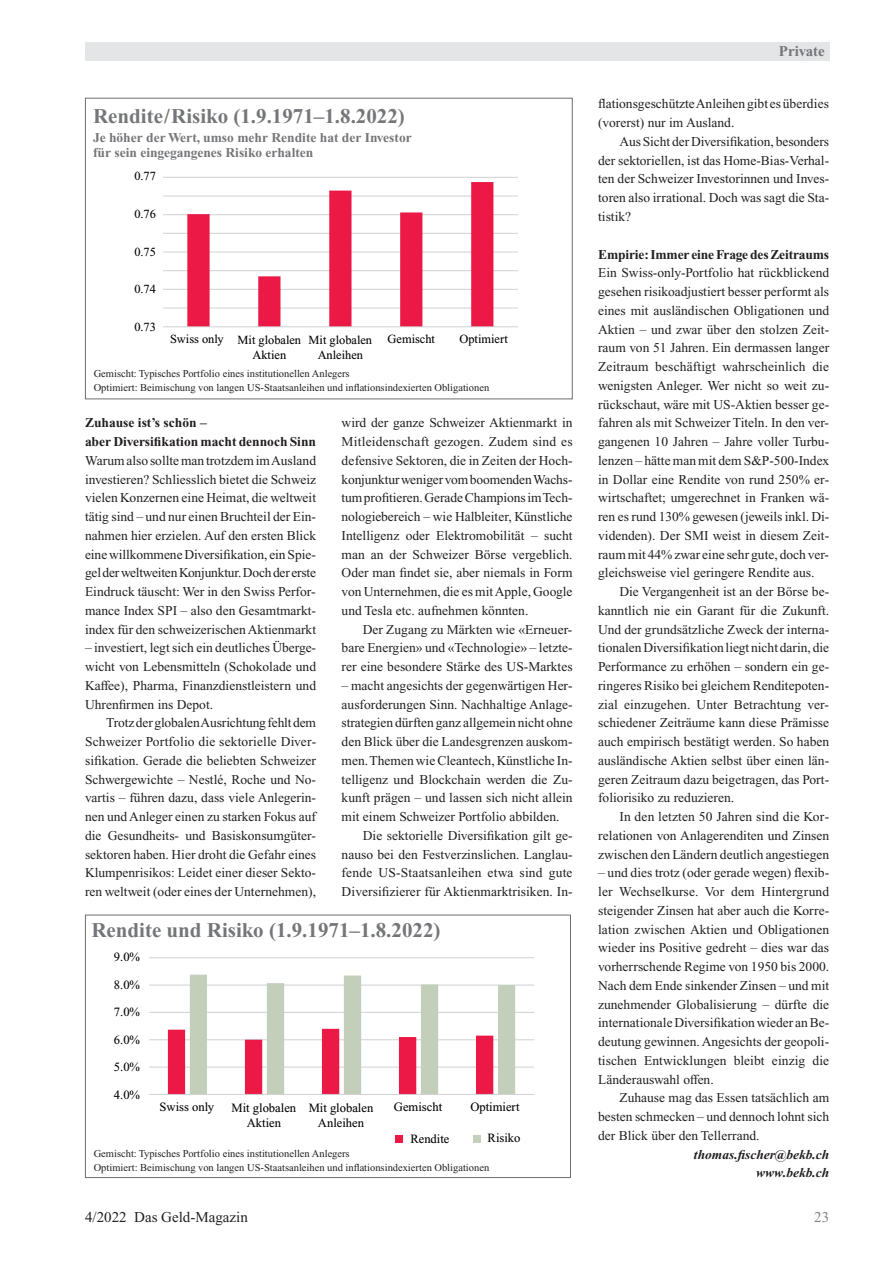
<style>
.page{position:relative;width:893px;height:1263px;background:#fff}
.page>*{position:absolute;margin:0;border:0;box-sizing:border-box;transform-origin:0 0}
.t1{font:700 21px "Times New Roman PS Std";color:#757679}
.t2{font:15px "Times New Roman PS Std";color:#231f20}
.t3{font:700 15px "Times New Roman PS Std";color:#757679}
.t4{font:15px "Times New Roman PS Std";color:#808285}
.t5{font:13.5px/18.8px "Times New Roman PS Std";color:#231f20;text-align:justify}
.t6{font:700 13.5px/18.8px "Times New Roman PS Std";color:#231f20}
.t7{font:700 13.5px/15px "Times New Roman PS Std";color:#757679}
.t8{font:italic 700 13.5px/18.8px "Times New Roman PS Std";color:#231f20;text-align:right}
.t9{font:12.6px/27.6px "Times New Roman PS Std";color:#292627;text-align:center}
.t10{font:12.3px/14.9px "Times New Roman PS Std";color:#292627}
.t11{font:10.5px/14px "Times New Roman PS Std";color:#231f20}
</style>
<div class="page">
<div style="left:85px;top:43px;width:744px;height:18px;background:#e4e5e7"></div>
<hr style="left:163px;top:308px;width:355px;height:1px;background:#d0d1d1">
<hr style="left:163px;top:289px;width:355px;height:1px;background:#d0d1d1">
<hr style="left:163px;top:270px;width:355px;height:1px;background:#d0d1d1">
<hr style="left:163px;top:252px;width:355px;height:1px;background:#d0d1d1">
<hr style="left:163px;top:233px;width:355px;height:1px;background:#d0d1d1">
<hr style="left:163px;top:214px;width:355px;height:1px;background:#d0d1d1">
<hr style="left:163px;top:196px;width:355px;height:1px;background:#d0d1d1">
<hr style="left:163px;top:177px;width:355px;height:1px;background:#d0d1d1">
<hr style="left:163px;top:326px;width:355px;height:1px;background:#d0d1d1">
<svg style="left:187px;top:182px;width:307px;height:145px"></svg>
<hr style="left:149px;top:1067px;width:385px;height:1px;background:#d0d1d1">
<hr style="left:149px;top:1039px;width:385px;height:1px;background:#d0d1d1">
<hr style="left:149px;top:1012px;width:385px;height:1px;background:#d0d1d1">
<hr style="left:149px;top:985px;width:385px;height:1px;background:#d0d1d1">
<hr style="left:149px;top:957px;width:385px;height:1px;background:#d0d1d1">
<hr style="left:149px;top:1094px;width:385px;height:1px;background:#d0d1d1">
<div style="left:396px;top:1135px;width:7px;height:8px;background:#ec1846"></div>
<div style="left:473px;top:1135px;width:8px;height:8px;background:#c3cfbb"></div>
<svg style="left:168px;top:975px;width:347px;height:119px"></svg>
<h1 class="t1" style="left:93px;top:109px;width:313px">Rendite/Risiko (1.9.1971–1.8.2022)</h1>
<p class="t7" style="left:93px;top:131px;width:320px">Je höher der Wert, umso mehr Rendite hat der Investor für sein eingegangenes Risiko erhalten</p>
<p class="t10" style="left:134px;top:169px;width:23px">0.77</p>
<p class="t10" style="left:134px;top:207px;width:23px">0.76</p>
<p class="t10" style="left:134px;top:245px;width:23px">0.75</p>
<p class="t10" style="left:134px;top:283px;width:23px">0.74</p>
<p class="t10" style="left:134px;top:321px;width:23px">0.73</p>
<p class="t10" style="left:253px;top:333px;width:50px;text-indent:-82px">Swiss only Mit globalen<br>Aktien</p>
<p class="t10" style="left:309px;top:333px;width:65px;text-align:center">Mit globalen<br>Anleihen</p>
<p class="t10" style="left:388px;top:332px;width:49px">Gemischt</p>
<p class="t10" style="left:459px;top:332px;width:50px">Optimiert</p>
<p class="t11" style="left:94px;top:368px;width:397px">Gemischt: Typisches Portfolio eines institutionellen Anlegers<br>Optimiert: Beimischung von langen US-Staatsanleihen und inflationsindexierten Obligationen</p>
<p class="t6" style="left:85px;top:415px;width:233px">Zuhause ist’s schön –<br>aber Diversifikation macht dennoch Sinn</p>
<p class="t5" style="left:85px;top:452px;width:233px">Warum also sollte man trotzdem im Ausland investieren? Schliesslich bietet die Schweiz vielen Konzernen eine Heimat, die weltweit tätig sind – und nur einen Bruchteil der Ein&shy;nahmen hier erzielen. Auf den ersten Blick eine willkommene Diversifikation, ein Spie&shy;gel der weltweiten Konjunktur. Doch der erste Eindruck täuscht: Wer in den Swiss Perfor&shy;mance Index SPI – also den Gesamtmarkt&shy;index für den schweizerischen Aktienmarkt</p>
<p class="t5" style="left:85px;top:640px;width:233px">– investiert, legt sich ein deutliches Überge&shy;wicht von Lebensmitteln (Schokolade und Kaffee), Pharma, Finanzdienstleistern und Uhrenfirmen ins Depot.</p>
<p class="t5" style="left:85px;top:715px;width:233px;text-indent:21px">Trotz der globalen Ausrichtung fehlt dem Schweizer Portfolio die sektorielle Diver&shy;sifikation. Gerade die beliebten Schweizer Schwergewichte – Nestlé, Roche und No - vartis – führen dazu, dass viele Anlegerin&shy;nen und Anleger einen zu starken Fokus auf die Gesundheits- und Basiskonsumgüter&shy;sektoren haben. Hier droht die Gefahr eines Klumpenrisikos: Leidet einer dieser Sekto&shy;ren weltweit (oder eines der Unternehmen),</p>
<p class="t5" style="left:342px;top:415px;width:233px">wird der ganze Schweizer Aktienmarkt in Mitleidenschaft gezogen. Zudem sind es defensive Sektoren, die in Zeiten der Hoch&shy;konjunktur weniger vom boomenden Wachs&shy;tum profitieren. Gerade Champions im Tech&shy;nologiebereich – wie Halbleiter, Künstliche Intelligenz oder Elektromobilität – sucht man an der Schweizer Börse vergeblich.<br>Oder man findet sie, aber niemals in Form von Unternehmen, die es mit Apple, Google und Tesla etc. aufnehmen könnten.</p>
<p class="t5" style="left:342px;top:621px;width:233px;text-indent:21px">Der Zugang zu Märkten wie «Erneuer&shy;bare Energien» und «Technologie» – letzte&shy;rer eine besondere Stärke des US-Marktes</p>
<p class="t5" style="left:342px;top:677px;width:233px">– macht angesichts der gegenwärtigen Her -</p>
<p class="t5" style="left:342px;top:696px;width:233px">ausforderungen Sinn. Nachhaltige Anlage-</p>
<p class="t5" style="left:342px;top:715px;width:233px">strategien dürften ganz allgemein nicht ohne</p>
<p class="t5" style="left:342px;top:733px;width:233px">den Blick über die Landesgrenzen auskom-</p>
<p class="t5" style="left:342px;top:752px;width:233px">men. Themen wie Cleantech, Künstliche In-</p>
<p class="t5" style="left:342px;top:771px;width:233px">telligenz und Blockchain werden die Zu-</p>
<p class="t5" style="left:342px;top:790px;width:233px">kunft prägen – und lassen sich nicht allein</p>
<p class="t5" style="left:342px;top:808px;width:219px">mit einem Schweizer Portfolio abbilden.</p>
<p class="t5" style="left:363px;top:827px;width:211px">Die sektorielle Diversifikation gilt ge-</p>
<p class="t5" style="left:342px;top:846px;width:233px">nauso bei den Festverzinslichen. Langlau-</p>
<p class="t5" style="left:342px;top:865px;width:233px">fende US-Staatsanleihen etwa sind gute</p>
<p class="t5" style="left:342px;top:883px;width:233px">Diversifizierer für Aktienmarktrisiken. In-</p>
<h1 class="t1" style="left:91px;top:923px;width:351px">Rendite und Risiko (1.9.1971–1.8.2022)</h1>
<p class="t9" style="left:114px;top:944px;width:28px;text-align:justify">9.0% 8.0% 7.0% 6.0% 5.0% 4.0%</p>
<p class="t9" style="left:160px;top:1094px;width:56px">Swiss only</p>
<p class="t9" style="left:232px;top:1101px;width:66px;line-height:15.1px">Mit globalen<br>Aktien</p>
<p class="t9" style="left:309px;top:1101px;width:66px;line-height:15.1px">Mit globalen<br>Anleihen</p>
<p class="t9" style="left:394px;top:1094px;width:50px">Gemischt</p>
<p class="t9" style="left:470px;top:1094px;width:51px">Optimiert</p>
<p class="t9" style="left:410px;top:1126px;width:41px">Rendite</p>
<p class="t9" style="left:488px;top:1125px;width:34px">Risiko</p>
<p class="t11" style="left:94px;top:1147px;width:397px">Gemischt: Typisches Portfolio eines institutionellen Anlegers<br>Optimiert: Beimischung von langen US-Staatsanleihen und inflationsindexierten Obligationen</p>
<p class="t3" style="left:779px;top:46px;width:48px">Private</p>
<p class="t5" style="left:598px;top:96px;width:233px">flationsgeschützte Anleihen gibt es überdies (vorerst) nur im Ausland.</p>
<p class="t5" style="left:598px;top:133px;width:233px;text-indent:21px">Aus Sicht der Diversifikation, besonders der sektoriellen, ist das Home-Bias-Verhal&shy;ten der Schweizer Investorinnen und Inves&shy;toren also irrational. Doch was sagt die Sta&shy;tistik?</p>
<p class="t6" style="left:598px;top:246px;width:233px">Empirie: Immer eine Frage des Zeitraums</p>
<p class="t5" style="left:598px;top:265px;width:233px">Ein Swiss-only-Portfolio hat rückblickend gesehen risikoadjustiert besser performt als eines mit ausländischen Obligationen und Aktien – und zwar über den stolzen Zeit&shy;raum von 51 Jahren. Ein dermassen langer Zeitraum beschäftigt wahrscheinlich die wenigsten Anleger. Wer nicht so weit zu&shy;rückschaut, wäre mit US-Aktien besser ge&shy;fahren als mit Schweizer Titeln. In den ver&shy;gangenen 10 Jahren – Jahre voller Turbu&shy;lenzen – hätte man mit dem S&amp;P-500-Index in Dollar eine Rendite von rund 250% er&shy;wirtschaftet; umgerechnet in Franken wä&shy;ren es rund 130% gewesen (jeweils inkl. Di&shy;videnden). Der SMI weist in diesem Zeit&shy;raum mit 44% zwar eine sehr gute, doch ver&shy;gleichsweise viel geringere Rendite aus.</p>
<p class="t5" style="left:598px;top:583px;width:233px;text-indent:21px">Die Vergangenheit ist an der Börse be&shy;kanntlich nie ein Garant für die Zukunft.<br>Und der grundsätzliche Zweck der interna&shy;tionalen Diversifikation liegt nicht darin, die Performance zu erhöhen – sondern ein ge&shy;ringeres Risiko bei gleichem Renditepoten&shy;zial einzugehen. Unter Betrachtung ver&shy;schiedener Zeiträume kann diese Prämisse auch empirisch bestätigt werden. So haben ausländische Aktien selbst über einen län&shy;geren Zeitraum dazu beigetragen, das Port&shy;foliorisiko zu reduzieren.</p>
<p class="t5" style="left:598px;top:808px;width:233px;text-indent:21px">In den letzten 50 Jahren sind die Kor&shy;relationen von Anlagerenditen und Zinsen zwischen den Ländern deutlich angestiegen</p>
<p class="t5" style="left:598px;top:865px;width:233px">– und dies trotz (oder gerade wegen) flexib&shy;ler Wechselkurse. Vor dem Hintergrund steigender Zinsen hat aber auch die Korre&shy;lation zwischen Aktien und Obligationen wieder ins Positive gedreht – dies war das vorherrschende Regime von 1950 bis 2000.<br>Nach dem Ende sinkender Zinsen – und mit zunehmender Globalisierung – dürfte die internationale Diversifikation wieder an Be&shy;deutung gewinnen. Angesichts der geopoli&shy;tischen Entwicklungen bleibt einzig die Länderauswahl offen.</p>
<p class="t5" style="left:598px;top:1090px;width:233px;text-indent:21px">Zuhause mag das Essen tatsächlich am besten schmecken – und dennoch lohnt sich der Blick über den Tellerrand.</p>
<p class="t8" style="left:694px;top:1146px;width:137px">thomas.fischer@bekb.ch www.bekb.ch</p>
<p class="t2" style="left:85px;top:1212px;width:164px">4/2022 Das Geld-Magazin</p>
<p class="t4" style="left:814px;top:1212px;width:16px">23</p>
</div>
